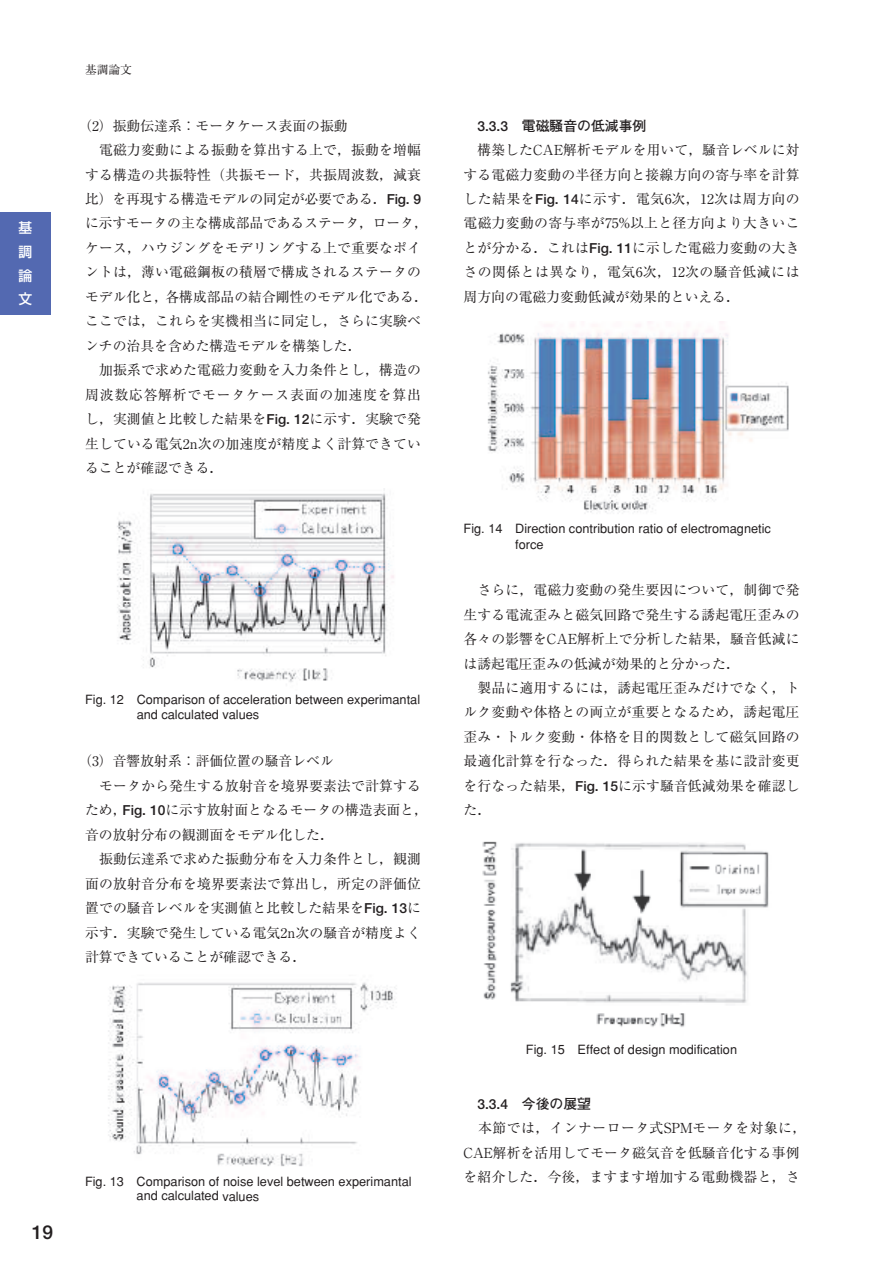
<style>
.page{position:relative;width:893px;height:1263px;background:#fff}
.page>*{position:absolute;margin:0;border:0;box-sizing:border-box;transform-origin:0 0}
.t1{font:700 19.2px "Futo Go B101";color:#231f20}
.t2{font:13.8px/24.5px "Ryumin";letter-spacing:.01em;color:#231f20;text-align:justify}
.t3{font:13.8px "Ryumin";letter-spacing:-.01em;color:#231f20}
.t4{font:700 13.8px "Futo Go B101";color:#231f20}
.t5{font:13.8px "Ryumin";letter-spacing:.06em;color:#231f20}
.t6{font:500 13.8px/23.7px "Shin Go";color:#fff;text-align:justify}
.t7{font:500 12.75px/14.9px "Gothic BBB";color:#231f20}
.t8{font:11.7px "Ryumin";color:#231f20}
.s1{font-family:"Futo Go B101";font-weight:700}
</style>
<div class="page">
<div style="left:0;top:213px;width:51px;height:102px;background:#5369b1"></div>
<img style="left:117px;top:488px;width:277px;height:194px">
<img style="left:108px;top:982px;width:289px;height:185px">
<img style="left:487px;top:321px;width:302px;height:193px">
<img style="left:482px;top:841px;width:287px;height:186px">
<p class="t6" style="left:19px;top:215px;width:15px">基調論文</p>
<p class="t8" style="left:85px;top:62px;width:48px">基調論文</p>
<p class="t2" style="left:78px;top:113px;width:271px">（2）振動伝達系：モータケース表面の振動</p>
<p class="t2" style="left:99px;top:137px;width:323px">電磁力変動による振動を算出する上で，振動を増幅</p>
<p class="t2" style="left:85px;top:162px;width:337px">する構造の共振特性（共振モード，共振周波数，減衰</p>
<p class="t3" style="left:85px;top:191px;width:337px">比）を再現する構造モデルの同定が必要である．<span class="s1">Fig. 9</span></p>
<p class="t3" style="left:85px;top:215px;width:344px">に示すモータの主な構成部品であるステータ，ロータ，</p>
<p class="t2" style="left:85px;top:235px;width:337px">ケース，ハウジングをモデリングする上で重要なポイ</p>
<p class="t2" style="left:85px;top:260px;width:337px">ントは，薄い電磁鋼板の積層で構成されるステータの</p>
<p class="t2" style="left:85px;top:284px;width:344px">モデル化と，各構成部品の結合剛性のモデル化である．</p>
<p class="t2" style="left:85px;top:309px;width:337px">ここでは，これらを実機相当に同定し，さらに実験ベ</p>
<p class="t2" style="left:85px;top:333px;width:278px">ンチの治具を含めた構造モデルを構築した．</p>
<p class="t2" style="left:99px;top:358px;width:323px">加振系で求めた電磁力変動を入力条件とし，構造の</p>
<p class="t5" style="left:85px;top:386px;width:337px">周波数応答解析でモータケース表面の加速度を算出</p>
<p class="t2" style="left:85px;top:406px;width:337px">し，実測値と比較した結果を<span class="s1">Fig. 12</span>に示す．実験で発</p>
<p class="t2" style="left:85px;top:431px;width:337px">生している電気2n次の加速度が精度よく計算できてい</p>
<p class="t2" style="left:85px;top:455px;width:140px">ることが確認できる．</p>
<p class="t7" style="left:137px;top:692px;width:285px;text-indent:-52px">Fig. 12 Comparison of acceleration between experimantal and calculated values</p>
<p class="t2" style="left:78px;top:749px;width:257px">（3）音響放射系：評価位置の騒音レベル</p>
<p class="t2" style="left:99px;top:773px;width:323px">モータから発生する放射音を境界要素法で計算する</p>
<p class="t2" style="left:85px;top:798px;width:344px">ため，<span class="s1">Fig. 10</span>に示す放射面となるモータの構造表面と，</p>
<p class="t2" style="left:85px;top:822px;width:250px">音の放射分布の観測面をモデル化した．</p>
<p class="t2" style="left:99px;top:846px;width:323px">振動伝達系で求めた振動分布を入力条件とし，観測</p>
<p class="t2" style="left:85px;top:871px;width:337px">面の放射音分布を境界要素法で算出し，所定の評価位</p>
<p class="t2" style="left:85px;top:895px;width:337px">置での騒音レベルを実測値と比較した結果を<span class="s1">Fig. 13</span>に</p>
<p class="t2" style="left:85px;top:920px;width:337px">示す．実験で発生している電気2n次の騒音が精度よく</p>
<p class="t2" style="left:85px;top:944px;width:223px">計算できていることが確認できる．</p>
<h1 class="t1" style="left:32px;top:1221px;width:23px">19</h1>
<p class="t7" style="left:137px;top:1174px;width:277px;text-indent:-52px">Fig. 13 Comparison of noise level between experimantal and calculated values</p>
<p class="t4" style="left:477px;top:117px;width:170px">3.3.3 電磁騒音の低減事例</p>
<p class="t2" style="left:464px;top:137px;width:337px;text-indent:14px">構築したCAE解析モデルを用いて，騒音レベルに対する電磁力変動の半径方向と接線方向の寄与率を計算した結果を<span class="s1">Fig. 14</span>に示す．電気6次，12次は周方向の電磁力変動の寄与率が75%以上と径方向より大きいことが分かる．これは<span class="s1">Fig. 11</span>に示した電磁力変動の大きさの関係とは異なり，電気6次，12次の騒音低減には周方向の電磁力変動低減が効果的といえる．</p>
<p class="t7" style="left:515px;top:521px;width:257px;line-height:15.9px;text-indent:-52px">Fig. 14 Direction contribution ratio of electromagnetic force</p>
<p class="t2" style="left:464px;top:578px;width:337px;text-indent:14px">さらに，電磁力変動の発生要因について，制御で発生する電流歪みと磁気回路で発生する誘起電圧歪みの各々の影響をCAE解析上で分析した結果，騒音低減には誘起電圧歪みの低減が効果的と分かった．</p>
<p class="t2" style="left:464px;top:675px;width:337px;text-indent:14px">製品に適用するには，誘起電圧歪みだけでなく，トルク変動や体格との両立が重要となるため，誘起電圧歪み・トルク変動・体格を目的関数として磁気回路の最適化計算を行なった．得られた結果を基に設計変更を行なった結果，<span class="s1">Fig. 15</span>に示す騒音低減効果を確認した．</p>
<p class="t7" style="left:526px;top:1042px;width:213px">Fig. 15 Effect of design modification</p>
<p class="t4" style="left:477px;top:1095px;width:115px">3.3.4 今後の展望</p>
<p class="t2" style="left:464px;top:1115px;width:344px;text-align:left;text-indent:15px">本節では，インナーロータ式SPMモータを対象に，<br>CAE解析を活用してモータ磁気音を低騒音化する事例を紹介した．今後，ますます増加する電動機器と，さ</p>
</div>
